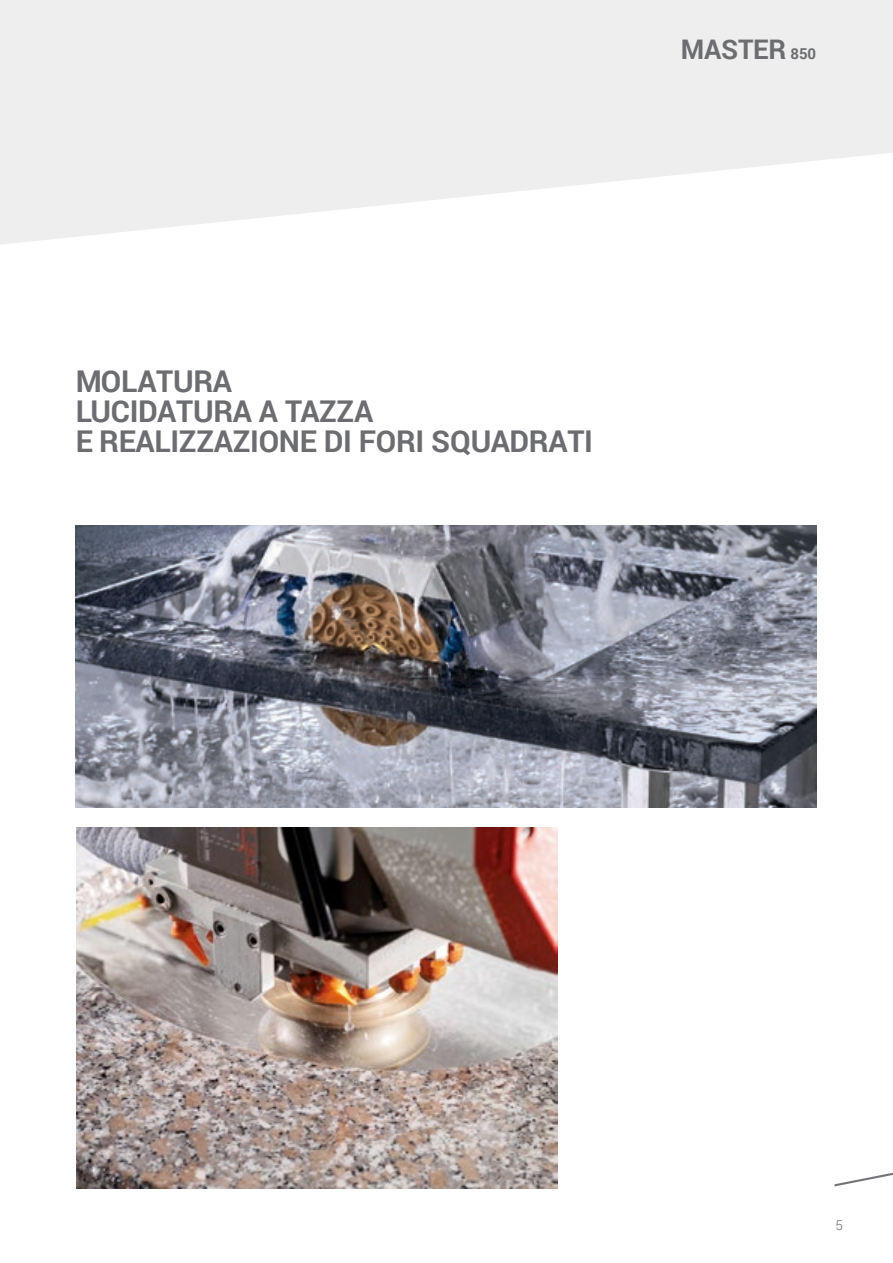
<style>
.page{position:relative;width:893px;height:1263px;background:#fff}
.page>*{position:absolute;margin:0;border:0;box-sizing:border-box;transform-origin:0 0}
.t1{font:700 30px/30px "Roboto";letter-spacing:-.01em;color:#6c6d70}
.t2{font:700 27px "Roboto";letter-spacing:-.01em;color:#6c6d70}
.t3{font:300 13.5px "Roboto";color:#6c6d70}
.s1{font-size:15px}
</style>
<div class="page">
<svg style="left:834px;top:1172px;width:59px;height:14px"></svg>
<svg style="left:0;top:0;width:893px;height:245px;fill:#eeeeef"></svg>
<img style="left:75px;top:525px;width:741px;height:283px">
<img style="left:77px;top:827px;width:480px;height:362px">
<p class="t2" style="left:681px;top:30px;width:137px">MASTER <span class="s1">850</span></p>
<p class="t1" style="left:75px;top:365px;width:519px">MOLATURA<br>LUCIDATURA A TAZZA<br>E REALIZZAZIONE DI FORI SQUADRATI</p>
<p class="t3" style="left:836px;top:1215px;width:9px">5</p>
</div>
